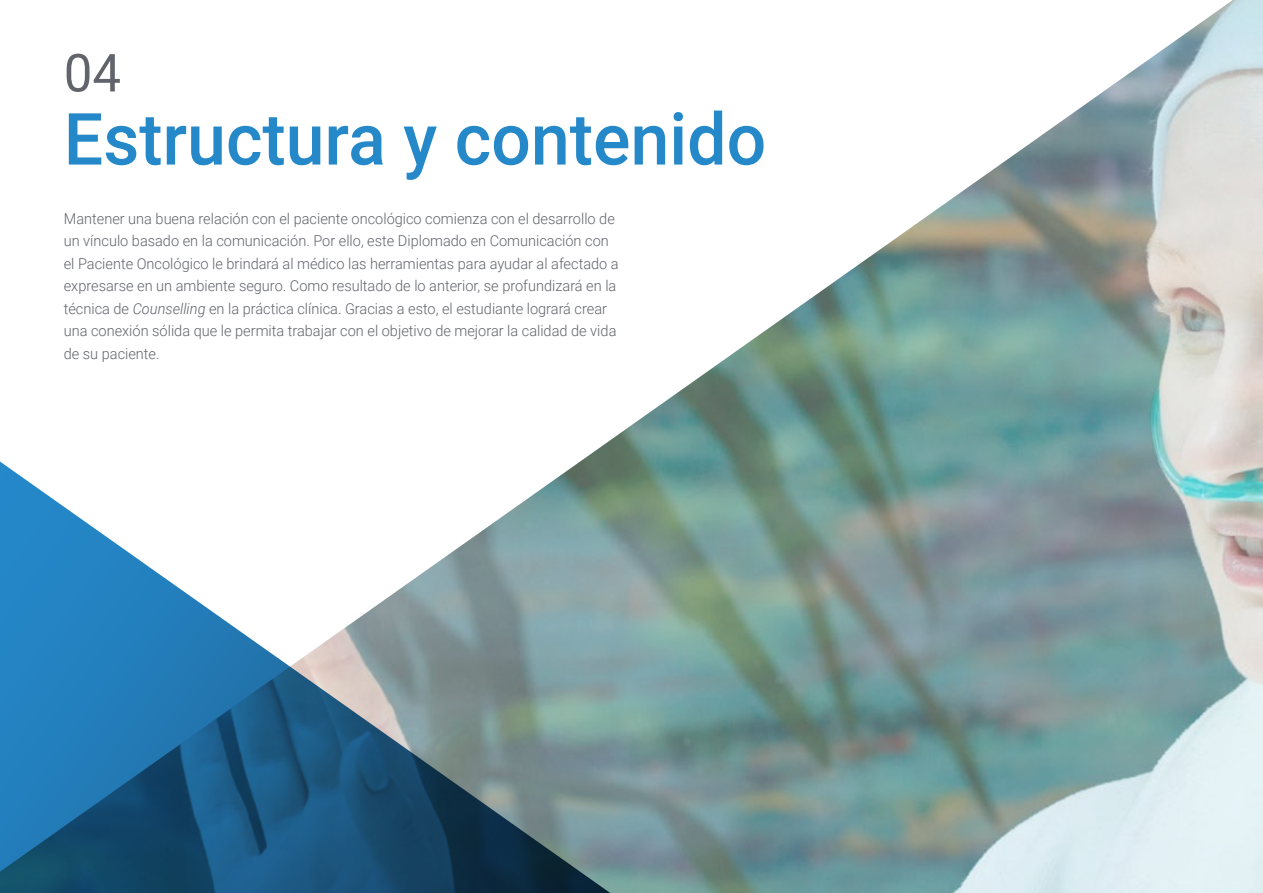
<style>
.page{position:relative;width:1263px;height:893px;background:#fff}
.page>*{position:absolute;margin:0;border:0;box-sizing:border-box;transform-origin:0 0}
.t1{font:500 72px "Roboto";color:#2488c9}
.t2{font:52.5px "Roboto";color:#61646a}
.t3{font:300 15px/22.5px "Roboto";color:#61646a}
.s1{font-style:italic}
</style>
<div class="page">
<img style="left:602px;top:0;width:661px;height:893px">
<svg style="left:0;top:446px;width:640px;height:447px"></svg>
<h2 class="t2" style="left:64px;top:36px;width:59px">04</h2>
<h1 class="t1" style="left:64px;top:89px;width:704px">Estructura y contenido</h1>
<p class="t3" style="left:64px;top:207px;width:556px">Mantener una buena relación con el paciente oncológico comienza con el desarrollo de un vínculo basado en la comunicación. Por ello, este Diplomado en Comunicación con el Paciente Oncológico le brindará al médico las herramientas para ayudar al afectado a expresarse en un ambiente seguro. Como resultado de lo anterior, se profundizará en la técnica de <span class="s1">Counselling</span> en la práctica clínica. Gracias a esto, el estudiante logrará crear una conexión sólida que le permita trabajar con el objetivo de mejorar la calidad de vida de su paciente.</p>
</div>
